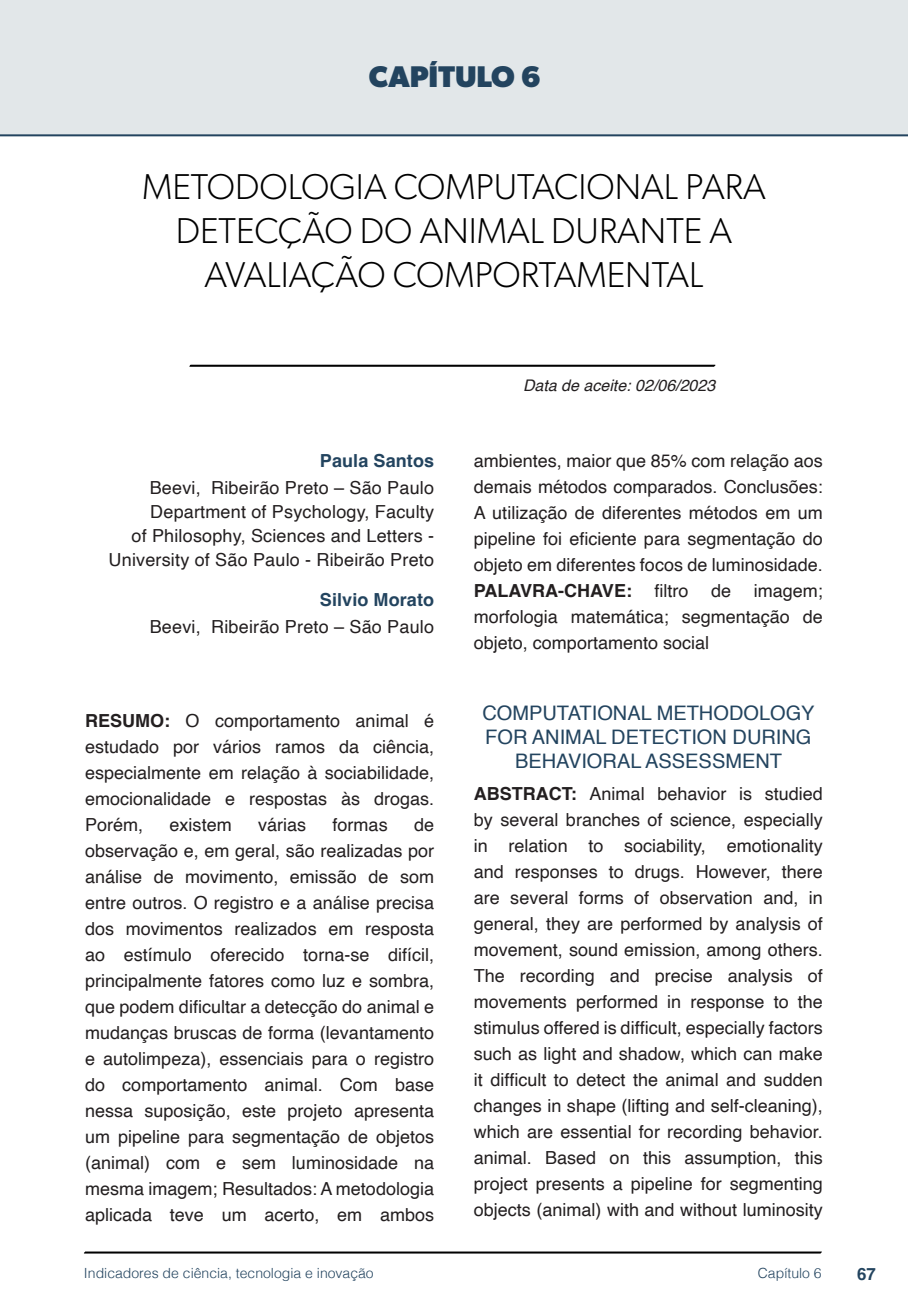
<style>
.page{position:relative;width:908px;height:1304px;background:#fff}
.page>*{position:absolute;margin:0;border:0;box-sizing:border-box;transform-origin:0 0}
.t1{font:300 36px/44px "Gibson";color:#000;text-align:center}
.t2{font:700 30px "Gibson";color:#23445f}
.t3{font:20px/24px "Helvetica";color:#23445f;text-align:center}
.t4{font:18px/26px "Helvetica";color:#231f20;text-align:justify}
.t5{font:700 18px "Helvetica";letter-spacing:.005em;color:#23445f}
.t6{font:700 18px "Helvetica";color:#231f20}
.t7{font:700 16.8px "Helvetica";color:#23445f}
.t8{font:italic 16px "Helvetica";color:#231f20}
.t9{font:300 14px "Helvetica";color:#23445f}
.s1{font-weight:700}
</style>
<div class="page">
<svg style="left:84px;top:1251px;width:737px;height:3px;background:#515151"></svg>
<svg style="left:189px;top:364px;width:526px;height:3px;background:#4f4f4f"></svg>
<div style="left:0;top:0;width:907px;height:136px;background:#e2e7e9"></div>
<div style="left:44px;top:72px;width:68px;height:61px;background:#e2e7e9"></div>
<h2 class="t2" style="left:369px;top:58px;width:173px">CAPÍTULO 6</h2>
<h1 class="t1" style="left:142px;top:164px;width:625px">METODOLOGIA COMPUTACIONAL PARA<br>DETECÇÃO DO ANIMAL DURANTE A<br>AVALIAÇÃO COMPORTAMENTAL</h1>
<p class="t5" style="left:320px;top:450px;width:116px">Paula Santos</p>
<p class="t4" style="left:109px;top:477px;width:327px;line-height:24px;text-align:right">Beevi, Ribeirão Preto – São Paulo Department of Psychology, Faculty<br>of Philosophy, Sciences and Letters - University of São Paulo - Ribeirão Preto</p>
<p class="t5" style="left:320px;top:588px;width:116px">Silvio Morato</p>
<p class="t4" style="left:150px;top:614px;width:286px">Beevi, Ribeirão Preto – São Paulo</p>
<p class="t4" style="left:85px;top:708px;width:350px"><span class="s1">RESUMO:</span> O comportamento animal é estudado por vários ramos da ciência, especialmente em relação à sociabilidade, emocionalidade e respostas às drogas.<br>Porém,</p>
<p class="t4" style="left:169px;top:812px;width:64px">existem</p>
<p class="t4" style="left:258px;top:812px;width:50px">várias</p>
<p class="t4" style="left:332px;top:812px;width:57px">formas</p>
<p class="t4" style="left:85px;top:812px;width:350px;text-indent:329px">de observação e, em geral, são realizadas por análise de movimento, emissão de som entre outros. O registro e a análise precisa dos movimentos realizados em resposta ao estímulo oferecido torna-se difícil, principalmente fatores como luz e sombra, que podem dificultar a detecção do animal e mudanças bruscas de forma (levantamento e autolimpeza), essenciais para o registro do comportamento animal. Com base nessa suposição, este projeto apresenta um pipeline para segmentação de objetos (animal) com e sem luminosidade na mesma imagem; Resultados: A metodologia aplicada teve um acerto, em ambos</p>
<p class="t8" style="left:523px;top:373px;width:194px">Data de aceite: 02/06/2023</p>
<p class="t4" style="left:473px;top:448px;width:350px">ambientes, maior que 85% com relação aos demais métodos comparados. Conclusões:<br>A utilização de diferentes métodos em um pipeline foi eficiente para segmentação do objeto em diferentes focos de luminosidade.</p>
<p class="t6" style="left:473px;top:580px;width:160px">PALAVRA-CHAVE:</p>
<p class="t4" style="left:654px;top:578px;width:36px">filtro</p>
<p class="t4" style="left:710px;top:578px;width:22px">de</p>
<p class="t4" style="left:473px;top:578px;width:350px;text-indent:280px">imagem; morfologia matemática; segmentação de objeto, comportamento social</p>
<p class="t3" style="left:482px;top:702px;width:333px">COMPUTATIONAL METHODOLOGY<br>FOR ANIMAL DETECTION DURING<br>BEHAVIORAL ASSESSMENT</p>
<p class="t4" style="left:473px;top:781px;width:350px"><span class="s1">ABSTRACT:</span> Animal behavior is studied by several branches of science, especially in relation to sociability, emotionality and responses to drugs. However, there are several forms of observation and, in general, they are performed by analysis of movement, sound emission, among others.<br>The recording and precise analysis of movements performed in response to the stimulus offered is difficult, especially factors such as light and shadow, which can make it difficult to detect the animal and sudden changes in shape (lifting and self-cleaning), which are essential for recording behavior. animal. Based on this assumption, this project presents a pipeline for segmenting objects (animal) with and without luminosity</p>
<p class="t9" style="left:84px;top:1261px;width:291px">Indicadores de ciência, tecnologia e inovação</p>
<p class="t9" style="left:757px;top:1261px;width:65px">Capítulo 6</p>
<p class="t7" style="left:856px;top:1264px;width:20px">67</p>
</div>
